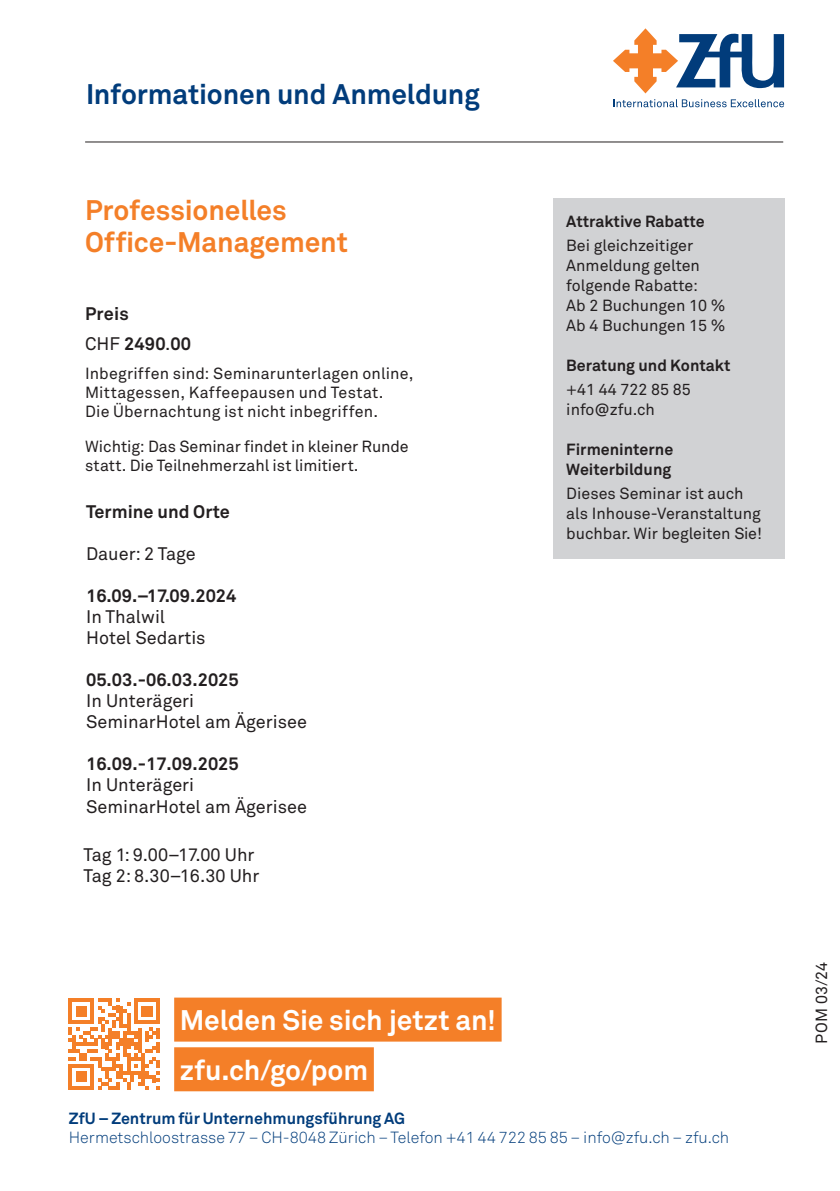
<style>
.page{position:relative;width:840px;height:1191px;background:#fff}
.page>*{position:absolute;margin:0;border:0;box-sizing:border-box;transform-origin:0 0}
.t1{font:700 28px/49.6px "Akkurat Office";letter-spacing:-.005em;color:#fff}
.t2{font:700 28px/32px "Akkurat Office";letter-spacing:-.005em;color:#f47f28}
.t3{font:700 28px "Akkurat Office";letter-spacing:-.005em;color:#013c7b}
.t4{font:18px/21.2px "Akkurat Office";color:#231f20}
.t5{font:700 18px/30px "Akkurat Office";color:#231f20}
.t6{font:16px/20px "Akkurat Office";color:#231f20}
.t7{font:300 16px "Akkurat";color:#013c7b}
.t8{font:700 16px/20px "Akkurat Office";color:#231f20}
.t9{font:700 16px "Akkurat Office";color:#013c7b}
.s1{font-weight:400}
</style>
<div class="page">
<div style="left:552px;top:198px;width:231px;height:360px;background:#d1d2d4"></div>
<svg style="left:613px;top:28px;width:170px;height:65px"></svg>
<svg style="left:613px;top:99px;width:170px;height:8px"></svg>
<hr style="left:85px;top:142px;width:697px;height:1px;background:#231f20">
<svg style="left:68px;top:998px;width:91px;height:91px"></svg>
<div style="left:174px;top:997px;width:327px;height:44px;background:#f47f28"></div>
<div style="left:174px;top:1047px;width:199px;height:44px;background:#f47f28"></div>
<h1 class="t3" style="left:86px;top:76px;width:395px">Informationen und Anmeldung</h1>
<h1 class="t2" style="left:85px;top:195px;width:264px">Professionelles<br>Office-Management</h1>
<p class="t5" style="left:85px;top:299px;width:107px">Preis<br><span class="s1">CHF</span> 2490<span class="s1">.</span>00</p>
<p class="t6" style="left:85px;top:364px;width:330px;line-height:19px">Inbegriffen sind: Seminarunterlagen online,<br>Mittagessen, Kaffeepausen und Testat.<br>Die Übernachtung ist nicht inbegriffen.</p>
<p class="t6" style="left:85px;top:437px;width:325px;line-height:19px">Wichtig: Das Seminar findet in kleiner Runde statt. Die Teilnehmerzahl ist limitiert.</p>
<p class="t5" style="left:86px;top:496px;width:145px">Termine und Orte</p>
<p class="t4" style="left:86px;top:543px;width:111px">Dauer: 2 Tage</p>
<p class="t5" style="left:86px;top:580px;width:152px">16.09.–17.09.2024</p>
<p class="t4" style="left:86px;top:606px;width:121px">In Thalwil<br>Hotel Sedartis</p>
<p class="t5" style="left:86px;top:665px;width:154px">05.03.-06.03.2025</p>
<p class="t4" style="left:86px;top:691px;width:222px">In Unterägeri<br>SeminarHotel am Ägerisee</p>
<p class="t5" style="left:86px;top:749px;width:154px">16.09.-17.09.2025</p>
<p class="t4" style="left:86px;top:775px;width:222px">In Unterägeri<br>SeminarHotel am Ägerisee</p>
<p class="t4" style="left:83px;top:845px;width:177px">Tag 1: 9.00–17.00 Uhr<br>Tag 2: 8.30–16.30 Uhr</p>
<h1 class="t1" style="left:180px;top:996px;width:317px">Melden Sie sich jetzt an! zfu.ch/go/pom</h1>
<p class="t8" style="left:566px;top:211px;width:140px">Attraktive Rabatte</p>
<p class="t6" style="left:566px;top:235px;width:160px">Bei gleichzeitiger<br>Anmeldung gelten folgende Rabatte:<br>Ab 2 Buchungen 10 %<br>Ab 4 Buchungen 15 %</p>
<p class="t8" style="left:566px;top:355px;width:166px">Beratung und Kontakt</p>
<p class="t6" style="left:566px;top:379px;width:126px">+41 44 722 85 85 info@zfu.ch</p>
<p class="t8" style="left:566px;top:439px;width:108px">Firmeninterne<br>Weiterbildung</p>
<p class="t6" style="left:566px;top:483px;width:197px">Dieses Seminar ist auch als Inhouse-Veranstaltung buchbar. Wir begleiten Sie!</p>
<p class="t9" style="left:69px;top:1108px;width:337px">ZfU – Zentrum für Unternehmungsführung AG</p>
<p class="t7" style="left:69px;top:1128px;width:661px">Hermetschloostrasse 77 – CH-8048 Zürich – Telefon +41 44 722 85 85 – info@zfu.ch – zfu.ch</p>
<p class="t6" style="left:811px;top:1043px;width:83px;rotate:-90deg">POM 03/24</p>
</div>
